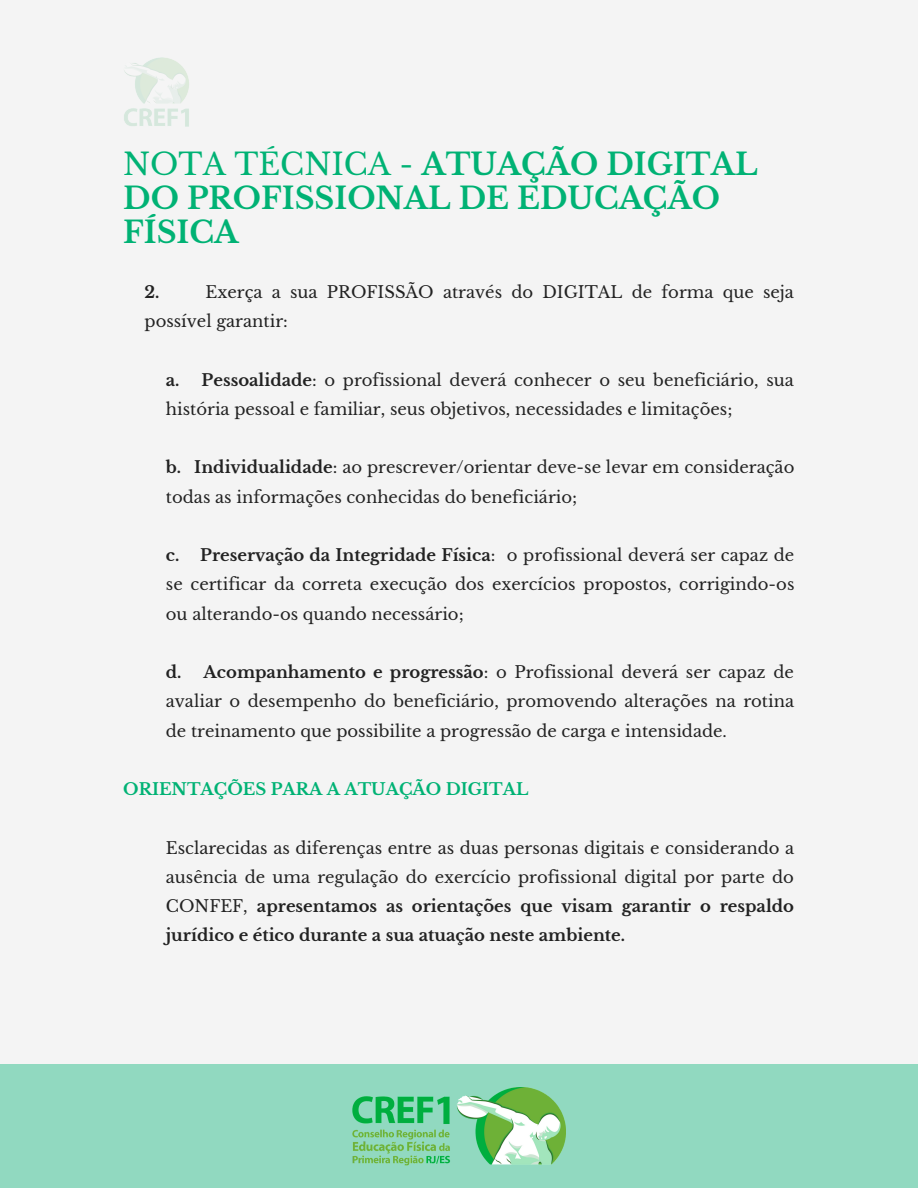
<style>
.page{position:relative;width:918px;height:1188px;background:#f4f4f4}
.page>*{position:absolute;margin:0;border:0;box-sizing:border-box;transform-origin:0 0}
.t1{font:700 30px/33.8px "Libre Baskerville";color:#00b274}
.t2{font:16.5px/29.2px "Libre Baskerville";color:#222}
.t3{font:700 16.5px "Libre Baskerville";color:#00b274}
.t4{font:700 16.5px "Libre Baskerville";color:#222}
.s1{font-weight:400}
.s2{font-weight:700}
</style>
<div class="page">
<div style="left:0;top:1064px;width:918px;height:124px;background:#91d9c0"></div>
<img style="left:353px;top:1088px;width:212px;height:77px">
<img style="left:124px;top:57px;width:65px;height:70px">
<h1 class="t1" style="left:123px;top:148px;width:636px"><span class="s1">NOTA TÉCNICA -</span> ATUAÇÃO DIGITAL<br>DO PROFISSIONAL DE EDUCAÇÃO<br>FÍSICA</h1>
<p class="t2" style="left:145px;top:277px;width:651px;text-indent:61px">Exerça a sua PROFISSÃO através do DIGITAL de forma que seja possível garantir:</p>
<p class="t4" style="left:145px;top:282px;width:16px">2.</p>
<p class="t2" style="left:166px;top:365px;width:630px"><span class="s2">a. Pessoalidade</span>: o profissional deverá conhecer o seu beneficiário, sua história pessoal e familiar, seus objetivos, necessidades e limitações;</p>
<p class="t2" style="left:166px;top:453px;width:630px"><span class="s2">b. Individualidade</span>: ao prescrever/orientar deve-se levar em consideração todas as informações conhecidas do beneficiário;</p>
<p class="t2" style="left:166px;top:541px;width:630px;text-align:justify"><span class="s2">c. Preservação da Integridade Física</span>: o profissional deverá ser capaz de se certificar da correta execução dos exercícios propostos, corrigindo-os ou alterando-os quando necessário;</p>
<p class="t2" style="left:166px;top:658px;width:630px;text-align:justify"><span class="s2">d. Acompanhamento e progressão</span>: o Profissional deverá ser capaz de avaliar o desempenho do beneficiário, promovendo alterações na rotina de treinamento que possibilite a progressão de carga e intensidade.</p>
<p class="t3" style="left:123px;top:779px;width:407px">ORIENTAÇÕES PARA A ATUAÇÃO DIGITAL</p>
<p class="t2" style="left:166px;top:833px;width:630px;text-align:justify">Esclarecidas as diferenças entre as duas personas digitais e considerando a ausência de uma regulação do exercício profissional digital por parte do CONFEF, <span class="s2">apresentamos as orientações que visam garantir o respaldo jurídico e ético durante a sua atuação neste ambiente.</span></p>
</div>
